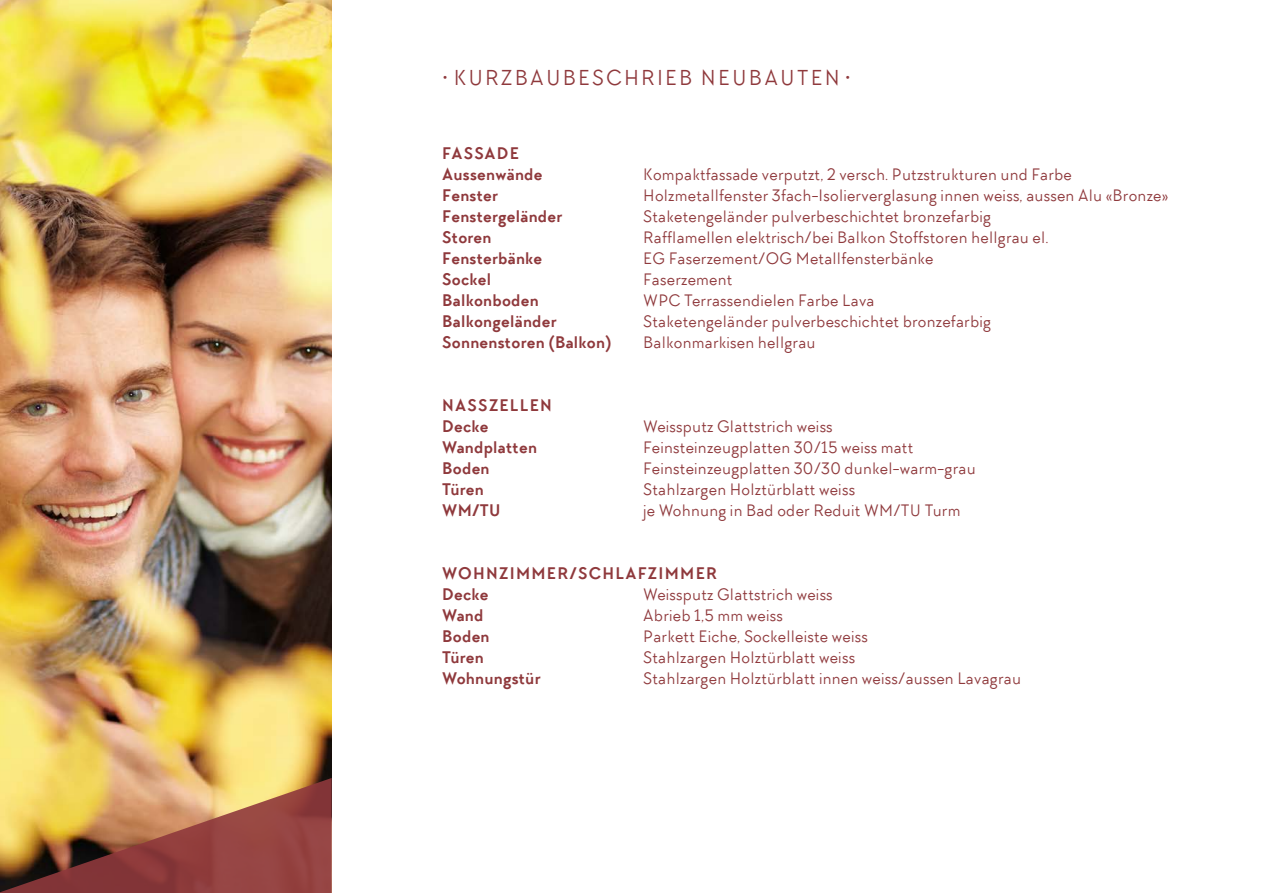
<style>
.page{position:relative;width:1263px;height:893px;background:#fff}
.page>*{position:absolute;margin:0;border:0;box-sizing:border-box;transform-origin:0 0}
.t1{font:22.5px "TT Chocolates";letter-spacing:.1em;color:#8f393c}
.t2{font:17.25px "TT Chocolates";letter-spacing:.015em;color:#8f393c}
.t3{font:700 17.25px/21px "TT Chocolates";letter-spacing:.015em;color:#8f393c}
.t4{font:700 17.25px/21px "TT Chocolates";letter-spacing:.075em;color:#8f393c}
</style>
<div class="page">
<img style="left:0;top:0;width:332px;height:778px">
<svg style="left:0;top:778px;width:332px;height:115px;background:#ac704c"></svg>
<h1 class="t1" style="left:442px;top:64px;width:410px">• KURZBAUBESCHRIEB NEUBAUTEN •</h1>
<p class="t3" style="left:442px;top:143px;width:102px">FASSADE<br>Aussenwände</p>
<p class="t2" style="left:643px;top:164px;width:430px">Kompaktfassade verputzt, 2 versch. Putzstrukturen und Farbe</p>
<p class="t3" style="left:442px;top:185px;width:57px">Fenster</p>
<p class="t2" style="left:643px;top:185px;width:527px">Holzmetallfenster 3fach-Isolierverglasung innen weiss, aussen Alu «Bronze»</p>
<p class="t3" style="left:442px;top:206px;width:121px">Fenstergeländer</p>
<p class="t2" style="left:643px;top:206px;width:349px">Staketengeländer pulverbeschichtet bronzefarbig</p>
<p class="t3" style="left:442px;top:227px;width:51px">Storen</p>
<p class="t2" style="left:643px;top:227px;width:407px">Rafflamellen elektrisch/bei Balkon Stoffstoren hellgrau el.</p>
<p class="t3" style="left:442px;top:248px;width:102px">Fensterbänke</p>
<p class="t2" style="left:643px;top:248px;width:292px">EG Faserzement/OG Metallfensterbänke</p>
<p class="t3" style="left:442px;top:269px;width:50px">Sockel</p>
<p class="t2" style="left:643px;top:269px;width:91px">Faserzement</p>
<p class="t3" style="left:442px;top:290px;width:98px">Balkonboden</p>
<p class="t2" style="left:643px;top:290px;width:233px">WPC Terrassendielen Farbe Lava</p>
<p class="t3" style="left:442px;top:311px;width:116px">Balkongeländer</p>
<p class="t2" style="left:643px;top:311px;width:349px">Staketengeländer pulverbeschichtet bronzefarbig</p>
<p class="t3" style="left:442px;top:332px;width:171px">Sonnenstoren (Balkon)</p>
<p class="t2" style="left:643px;top:332px;width:174px">Balkonmarkisen hellgrau</p>
<p class="t4" style="left:442px;top:395px;width:111px">NASSZELLEN<br>Decke</p>
<p class="t2" style="left:643px;top:416px;width:191px">Weissputz Glattstrich weiss</p>
<p class="t3" style="left:442px;top:437px;width:96px">Wandplatten</p>
<p class="t2" style="left:643px;top:437px;width:271px">Feinsteinzeugplatten 30/15 weiss matt</p>
<p class="t3" style="left:442px;top:458px;width:49px">Boden</p>
<p class="t2" style="left:643px;top:458px;width:334px">Feinsteinzeugplatten 30/30 dunkel-warm-grau</p>
<p class="t3" style="left:442px;top:479px;width:43px">Türen</p>
<p class="t2" style="left:643px;top:479px;width:213px">Stahlzargen Holztürblatt weiss</p>
<p class="t3" style="left:442px;top:500px;width:60px">WM/TU</p>
<p class="t2" style="left:643px;top:500px;width:319px">je Wohnung in Bad oder Reduit WM/TU Turm</p>
<p class="t4" style="left:442px;top:563px;width:276px">WOHNZIMMER/SCHLAFZIMMER<br>Decke</p>
<p class="t2" style="left:643px;top:584px;width:191px">Weissputz Glattstrich weiss</p>
<p class="t3" style="left:442px;top:605px;width:43px">Wand</p>
<p class="t2" style="left:643px;top:605px;width:141px">Abrieb 1,5 mm weiss</p>
<p class="t3" style="left:442px;top:626px;width:49px">Boden</p>
<p class="t2" style="left:643px;top:626px;width:226px">Parkett Eiche, Sockelleiste weiss</p>
<p class="t3" style="left:442px;top:647px;width:43px">Türen</p>
<p class="t2" style="left:643px;top:647px;width:213px">Stahlzargen Holztürblatt weiss</p>
<p class="t3" style="left:442px;top:668px;width:100px">Wohnungstür</p>
<p class="t2" style="left:643px;top:668px;width:379px">Stahlzargen Holztürblatt innen weiss/aussen Lavagrau</p>
</div>
